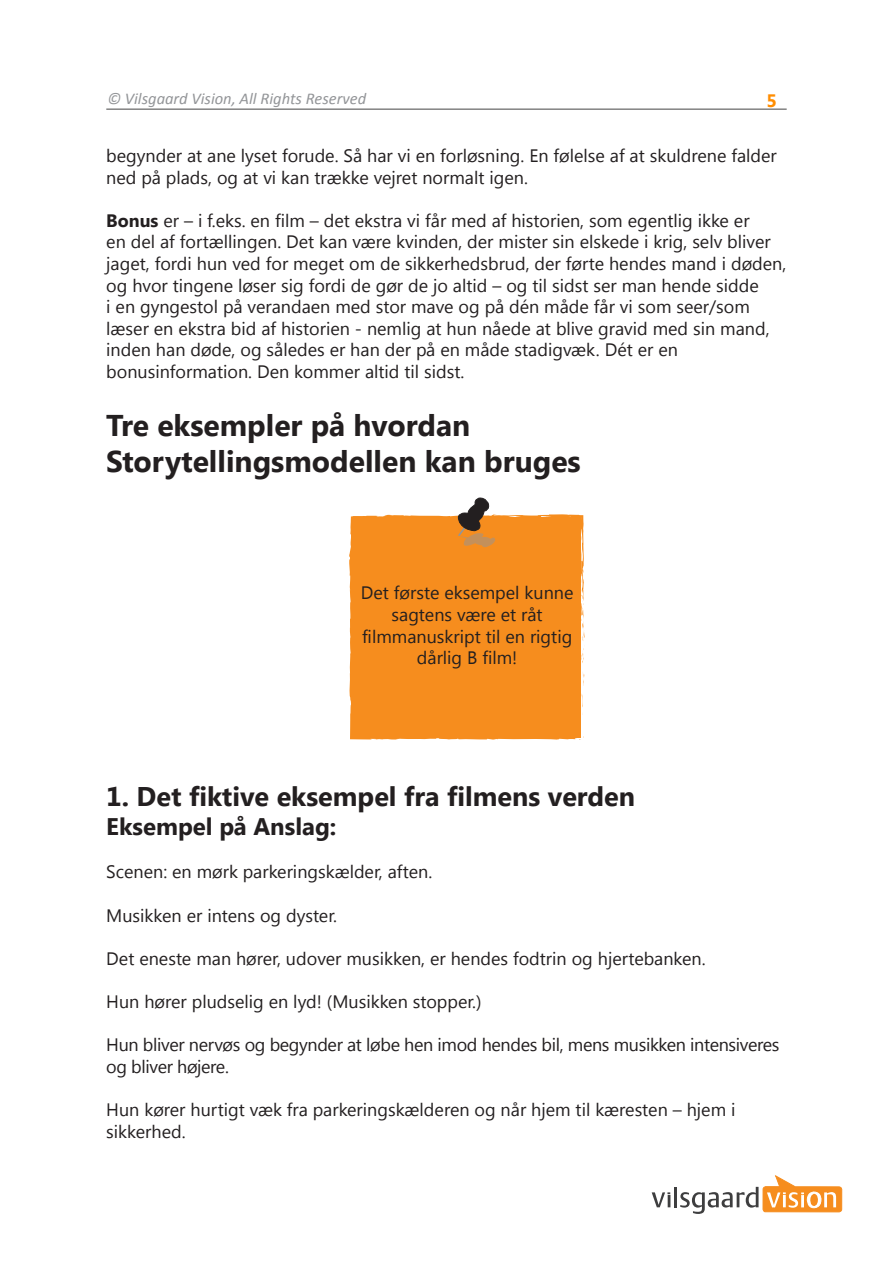
<style>
.page{position:relative;width:893px;height:1263px;background:#fff}
.page>*{position:absolute;margin:0;border:0;box-sizing:border-box;transform-origin:0 0}
.OVERSKRIFT_1{font:700 30px "Khmer UI";color:#231f20}
.UNDEROVERSKRIFT_1{font:700 27px "Khmer UI";color:#231f20}
.Underunderoverskrift{font:700 24px "Khmer UI";color:#231f20}
.Brødtekst{font:18px/21.6px "Khmer UI";color:#231f20;text-align:center}
.Brødtekst-2{font:18px/21.6px "Khmer UI";letter-spacing:-.02em;color:#231f20}
.t1{font:700 18px "Khmer UI";color:#ff8d00}
.t2{font:italic 16.5px "Calibri";color:#939598}
.s1{font-weight:700}
</style>
<div class="page">
<hr style="left:674px;top:1187px;width:3px;height:20px;background:#3e3e3f">
<svg style="left:680px;top:1175px;width:162px;height:39px"></svg>
<svg style="left:652px;top:1192px;width:18px;height:15px"></svg>
<hr style="left:106px;top:109px;width:681px;height:1px;background:#595959">
<div style="left:349px;top:514px;width:235px;height:226px;background:#f68d1e"></div>
<svg style="left:375px;top:517px;width:7px;height:2px"></svg>
<svg style="left:581px;top:566px;width:4px;height:98px"></svg>
<svg style="left:580px;top:522px;width:4px;height:22px"></svg>
<svg style="left:546px;top:516px;width:6px;height:4px"></svg>
<svg style="left:573px;top:735px;width:11px;height:5px"></svg>
<svg style="left:350px;top:589px;width:5px;height:9px"></svg>
<svg style="left:453px;top:497px;width:47px;height:50px"></svg>
<p class="t2" style="left:107px;top:87px;width:260px">© Vilsgaard Vision, All Rights Reserved</p>
<p class="t1" style="left:766px;top:90px;width:12px">5</p>
<p class="Brødtekst" style="left:106px;top:145px;width:672px;text-align:left">begynder at ane lyset forude. Så har vi en forløsning. En følelse af at skuldrene falder ned på plads, og at vi kan trække vejret normalt igen.</p>
<p class="Brødtekst" style="left:106px;top:210px;width:682px;text-align:left"><span class="s1">Bonus</span> er – i f.eks. en film – det ekstra vi får med af historien, som egentlig ikke er<br>en del af fortællingen. Det kan være kvinden, der mister sin elskede i krig, selv bliver jaget, fordi hun ved for meget om de sikkerhedsbrud, der førte hendes mand i døden, og hvor tingene løser sig fordi de gør de jo altid – og til sidst ser man hende sidde<br>i en gyngestol på verandaen med stor mave og på dén måde får vi som seer/som læser en ekstra bid af historien - nemlig at hun nåede at blive gravid med sin mand, inden han døde, og således er han der på en måde stadigvæk. Dét er en</p>
<p class="Brødtekst" style="left:106px;top:361px;width:360px">bonusinformation. Den kommer altid til sidst.</p>
<p class="OVERSKRIFT_1" style="left:106px;top:408px;width:366px">Tre eksempler på hvordan</p>
<p class="OVERSKRIFT_1" style="left:106px;top:444px;width:476px">Storytellingsmodellen kan bruges</p>
<p class="Brødtekst" style="left:361px;top:582px;width:214px">Det første eksempel kunne sagtens være et råt</p>
<p class="Brødtekst" style="left:362px;top:625px;width:212px">filmmanuskript til en rigtig dårlig B film!</p>
<p class="UNDEROVERSKRIFT_1" style="left:106px;top:781px;width:530px">1. Det fiktive eksempel fra filmens verden</p>
<p class="Underunderoverskrift" style="left:106px;top:813px;width:232px">Eksempel på Anslag:</p>
<p class="Brødtekst" style="left:106px;top:861px;width:328px">Scenen: en mørk parkeringskælder, aften.</p>
<p class="Brødtekst" style="left:106px;top:904px;width:232px">Musikken er intens og dyster.</p>
<p class="Brødtekst" style="left:106px;top:948px;width:601px">Det eneste man hører, udover musikken, er hendes fodtrin og hjertebanken.</p>
<p class="Brødtekst" style="left:106px;top:991px;width:377px">Hun hører pludselig en lyd! (Musikken stopper.)</p>
<p class="Brødtekst-2" style="left:106px;top:1034px;width:675px">Hun bliver nervøs og begynder at løbe hen imod hendes bil, mens musikken intensiveres og bliver højere.</p>
<p class="Brødtekst" style="left:106px;top:1099px;width:631px">Hun kører hurtigt væk fra parkeringskælderen og når hjem til kæresten – hjem i</p>
<p class="Brødtekst" style="left:106px;top:1120px;width:81px">sikkerhed.</p>
</div>
